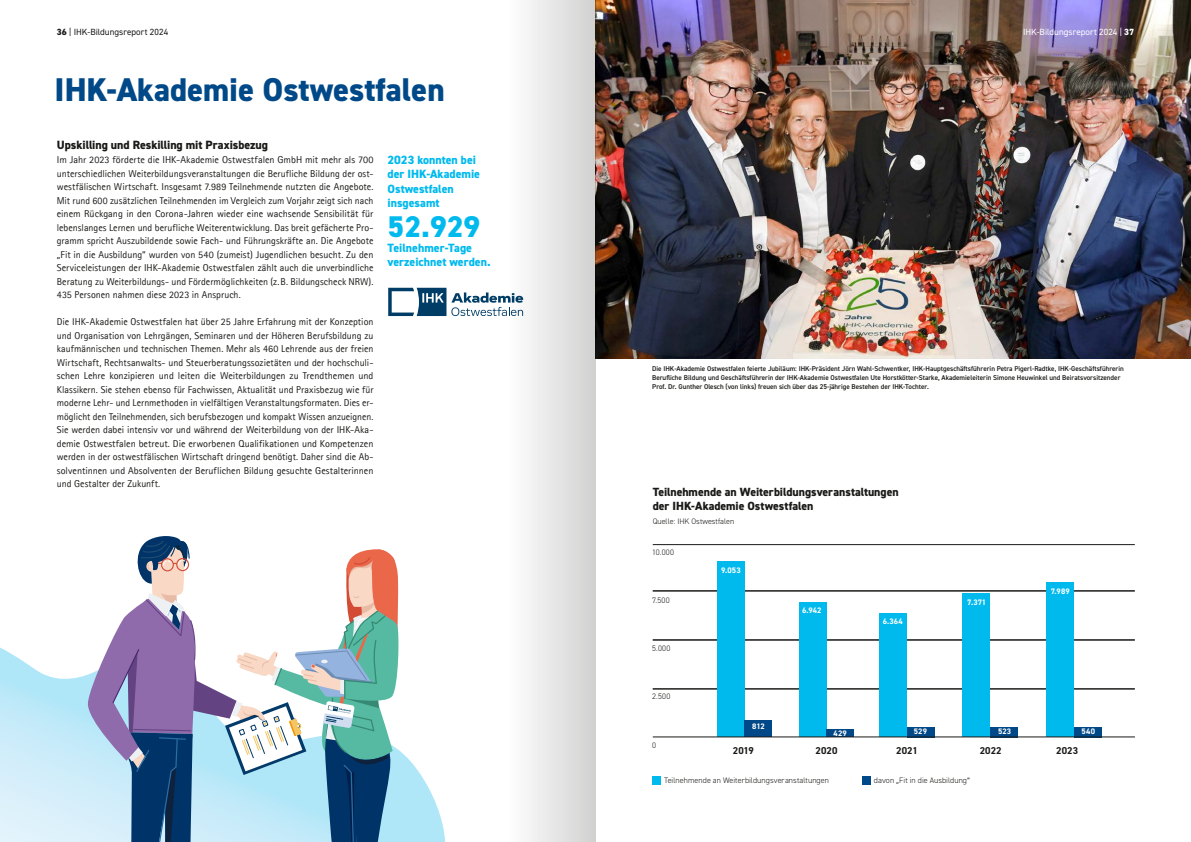
<style>
.page{position:relative;width:1191px;height:842px;background:#fff}
.page>*{position:absolute;margin:0;border:0;box-sizing:border-box;transform-origin:0 0}
.t1{font:800 33px "DIN2014";color:#004988}
.t2{font:800 30px "DIN2014";color:#00baee}
.t3{font:800 12px/14.4px "DIN2014";color:#00baee}
.t4{font:800 12px "DIN2014";letter-spacing:-.005em;color:#1a1a18}
.t5{font:800 11.9px/13.9px "DIN2014";color:#1a1a18}
.t6{font:10px/13.5px "Agfa Rotis Sans Serif";color:#1a1a18;text-align:justify}
.t7{font:700 10px "DIN2014";letter-spacing:.01em;color:#1a1a18}
.t8{font:9px "DIN2014";color:#1a1a18}
.t9{font:9px "DIN2014";color:#fff}
.t10{font:300 8px "DIN2014";letter-spacing:.005em;color:#1a1a18}
.t11{font:700 8px "DIN2014";letter-spacing:.02em;color:#fff}
.t12{font:600 7px/9px "DIN2014";color:#1a1a18}
.s1{font-weight:800}
.s2{font-family:"Agfa Rotis Sans Serif";font-weight:400}
</style>
<div class="page">
<hr style="left:653px;top:689px;width:481px;height:1px;background:#1a1a18">
<hr style="left:653px;top:640px;width:481px;height:1px;background:#1a1a18">
<hr style="left:653px;top:591px;width:481px;height:1px;background:#1a1a18">
<hr style="left:653px;top:544px;width:481px;height:1px;background:#1a1a18">
<svg style="left:388px;top:288px;width:120px;height:28px"></svg>
<div style="left:862px;top:776px;width:9px;height:9px;background:#004988"></div>
<div style="left:652px;top:776px;width:9px;height:9px;background:#00baee"></div>
<div style="left:716px;top:561px;width:28px;height:176px;background:#00baee"></div>
<div style="left:799px;top:602px;width:28px;height:135px;background:#00baee"></div>
<div style="left:879px;top:613px;width:28px;height:124px;background:#00baee"></div>
<div style="left:962px;top:593px;width:28px;height:144px;background:#00baee"></div>
<div style="left:1046px;top:582px;width:28px;height:155px;background:#00baee"></div>
<div style="left:744px;top:720px;width:28px;height:17px;background:#004988"></div>
<div style="left:826px;top:729px;width:28px;height:8px;background:#004988"></div>
<div style="left:906px;top:727px;width:28px;height:10px;background:#004988"></div>
<div style="left:1074px;top:727px;width:28px;height:10px;background:#004988"></div>
<div style="left:990px;top:727px;width:28px;height:10px;background:#004988"></div>
<svg style="left:0;top:647px;width:446px;height:195px"></svg>
<svg style="left:87px;top:536px;width:313px;height:306px"></svg>
<hr style="left:653px;top:736px;width:482px;height:1px;background:#1a1a18">
<img style="left:595px;top:0;width:596px;height:359px">
<div style="left:508px;top:0;width:87px;height:842px;background:linear-gradient(to right,#fdfefe,#d2d2d1)"></div>
<p class="t8" style="left:57px;top:27px;width:113px"><span class="s1">36</span> | IHK-Bildungsreport 2024</p>
<p class="t9" style="left:1023px;top:27px;width:113px">IHK-Bildungsreport 2024 | <span class="s1">37</span></p>
<h1 class="t1" style="left:55px;top:68px;width:391px">IHK-Akademie Ostwestfalen</h1>
<p class="t4" style="left:57px;top:137px;width:213px">Upskilling und Reskilling mit Praxisbezug</p>
<p class="t6" style="left:57px;top:153px;width:318px">Im Jahr 2023 förderte die IHK-Akademie Ostwestfalen GmbH mit mehr als 700 unterschiedlichen Weiterbildungsveranstaltungen die Berufliche Bildung der ost&shy;westfälischen Wirtschaft. Insgesamt 7.989 Teilnehmende nutzten die Angebote.<br>Mit rund 600 zusätzlichen Teilnehmenden im Vergleich zum Vorjahr zeigt sich nach einem Rückgang in den Corona-Jahren wieder eine wachsende Sensibilität für lebenslanges Lernen und berufliche Weiterentwicklung. Das breit gefächerte Pro&shy;gramm spricht Auszubildende sowie Fach- und Führungskräfte an. Die Angebote „Fit in die Ausbildung“ wurden von 540 (zumeist) Jugendlichen besucht. Zu den Serviceleistungen der IHK-Akademie Ostwestfalen zählt auch die unverbindliche Beratung zu Weiterbildungs- und Fördermöglichkeiten (z.B. Bildungscheck NRW).<br>435 Personen nahmen diese 2023 in Anspruch.</p>
<p class="t6" style="left:57px;top:315px;width:318px">Die IHK-Akademie Ostwestfalen hat über 25 Jahre Erfahrung mit der Konzeption und Organisation von Lehrgängen, Seminaren und der Höheren Berufsbildung zu kaufmännischen und technischen Themen. Mehr als 460 Lehrende aus der freien Wirtschaft, Rechtsanwalts- und Steuerberatungssozietäten und der hochschuli&shy;schen Lehre konzipieren und leiten die Weiterbildungen zu Trendthemen und Klassikern. Sie stehen ebenso für Fachwissen, Aktualität und Praxisbezug wie für moderne Lehr- und Lernmethoden in vielfältigen Veranstaltungsformaten. Dies er&shy;möglicht den Teilnehmenden, sich berufsbezogen und kompakt Wissen anzueignen.<br>Sie werden dabei intensiv vor und während der Weiterbildung von der IHK-Aka&shy;demie Ostwestfalen betreut. Die erworbenen Qualifikationen und Kompetenzen werden in der ostwestfälischen Wirtschaft dringend benötigt. Daher sind die Ab&shy;solventinnen und Absolventen der Beruflichen Bildung gesuchte Gestalterinnen und Gestalter der Zukunft.</p>
<p class="t3" style="left:387px;top:153px;width:94px">2023 konnten bei der IHK-Akademie<br>Ostwestfalen insgesamt</p>
<h2 class="t2" style="left:387px;top:207px;width:94px">52.929</h2>
<p class="t3" style="left:387px;top:240px;width:104px">Teilnehmer-Tage verzeichnet werden.</p>
<p class="t12" style="left:652px;top:364px;width:473px">Die IHK-Akademie Ostwestfalen feierte Jubiläum: IHK-Präsident Jörn Wahl-Schwentker, IHK-Hauptgeschäftsführerin Petra Pigerl-Radtke, IHK-Geschäftsführerin<br>Berufliche Bildung und Geschäftsführerin der IHK-Akademie Ostwestfalen Ute Horstkötter-Starke, Akademieleiterin Simone Heuwinkel und Beiratsvorsitzender<br>Prof. Dr. Gunther Olesch (von links) freuen sich über das 25-jährige Bestehen der IHK-Tochter.</p>
<p class="t5" style="left:653px;top:485px;width:247px">Teilnehmende an Weiterbildungsveranstaltungen der IHK-Akademie Ostwestfalen</p>
<p class="t10" style="left:653px;top:516px;width:83px">Quelle: IHK Ostwestfalen</p>
<p class="t10" style="left:652px;top:547px;width:23px">10.000</p>
<p class="t10" style="left:652px;top:595px;width:19px">7.500</p>
<p class="t10" style="left:652px;top:643px;width:20px">5.000</p>
<p class="t10" style="left:652px;top:692px;width:20px">2.500</p>
<p class="t10" style="left:652px;top:740px;width:5px">0</p>
<p class="t11" style="left:721px;top:565px;width:21px">9.053</p>
<p class="t11" style="left:802px;top:605px;width:21px">6.942</p>
<p class="t11" style="left:882px;top:616px;width:22px">6.364</p>
<p class="t11" style="left:967px;top:597px;width:21px">7.371</p>
<p class="t11" style="left:752px;top:721px;width:14px">812</p>
<p class="t11" style="left:833px;top:727px;width:15px">429</p>
<p class="t11" style="left:914px;top:726px;width:15px">529</p>
<p class="t11" style="left:998px;top:726px;width:15px">523</p>
<p class="t11" style="left:1050px;top:586px;width:21px">7.989</p>
<p class="t11" style="left:1081px;top:726px;width:15px">540</p>
<p class="t7" style="left:733px;top:744px;width:22px">2019</p>
<p class="t7" style="left:815px;top:744px;width:23px">2020</p>
<p class="t7" style="left:896px;top:744px;width:23px">2021</p>
<p class="t7" style="left:979px;top:744px;width:23px">2022</p>
<p class="t7" style="left:1056px;top:744px;width:23px">2023</p>
<p class="t10" style="left:664px;top:775px;width:166px">Teilnehmende an Weiterbildungsveranstaltungen</p>
<p class="t10" style="left:874px;top:776px;width:98px">davon <span class="s2">„</span>Fit in die Ausbildung<span class="s2">“</span></p>
</div>
